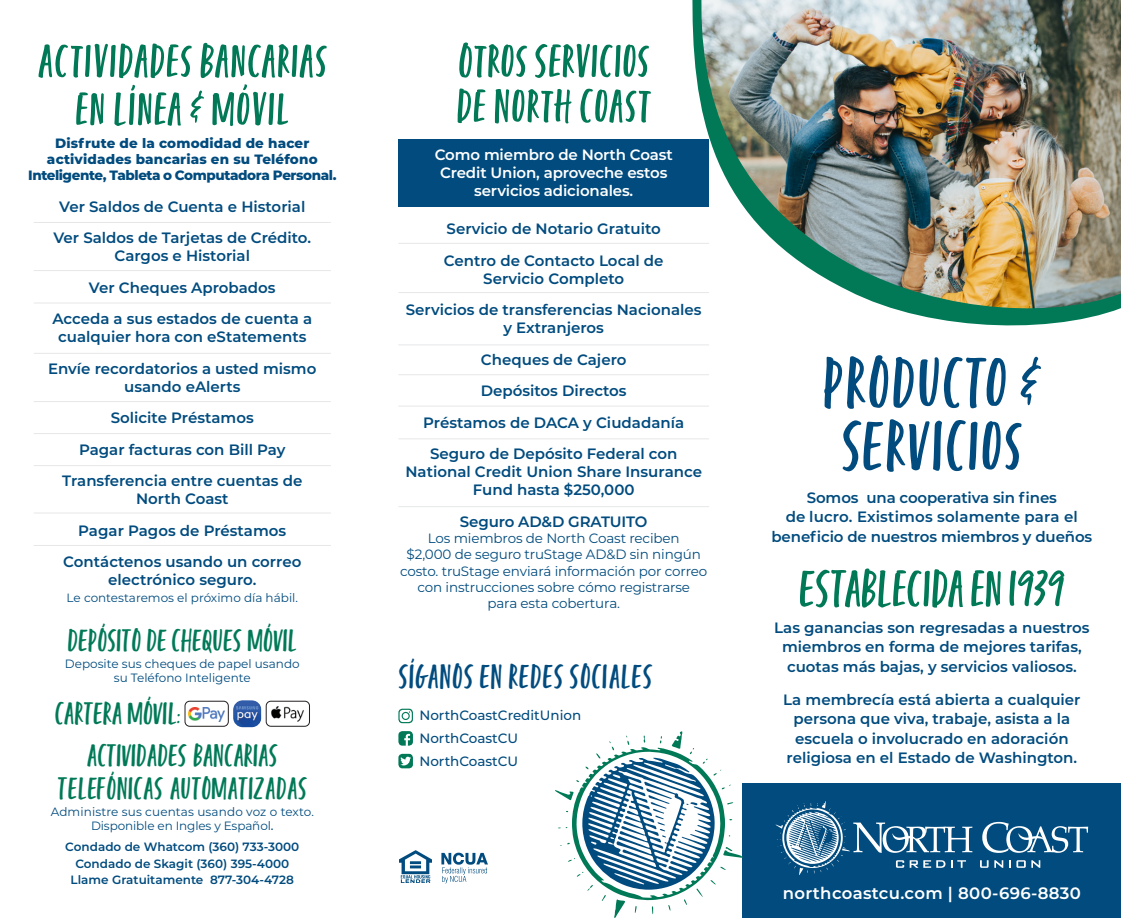
<style>
.page{position:relative;width:1121px;height:918px;background:#fff}
.page>*{position:absolute;margin:0;border:0;box-sizing:border-box;transform-origin:0 0}
.t1{font:81px/63px "Fave Condensed Two Pro";letter-spacing:.02em;color:#014b7e}
.t2{font:60px "Fave Condensed Two Pro";color:#017957}
.t3{font:54px/45px "Fave Condensed Two Pro";letter-spacing:.02em;color:#017957}
.t4{font:39px "Fave Condensed Two Pro";letter-spacing:.02em;color:#014b7e}
.t5{font:36px/33px "Fave Condensed Two Pro";color:#017957;text-align:center}
.t6{font:600 16.5px "Montserrat";letter-spacing:.02em;color:#fff}
.t7{font:600 15px/18px "Montserrat";color:#014b7e;text-align:center}
.t8{font:600 15px/18px "Montserrat";letter-spacing:-.01em;color:#fff;text-align:center}
.t9{font:13.5px/16.2px "Montserrat";letter-spacing:-.01em;color:#014b7e;text-align:center}
.t10{font:800 13.5px/16.2px "Montserrat";letter-spacing:.01em;color:#014b7e;text-align:center}
.t11{font:500 13.5px "Montserrat";color:#014b7e}
.t12{font:12px/14.4px "Montserrat";color:#014b7e;text-align:center}
.t13{font:600 12px/16.5px "Montserrat";color:#014b7e;text-align:center}
.s1{font-weight:500}
</style>
<div class="page">
<div style="left:398px;top:139px;width:311px;height:67px;background:#014b7e"></div>
<div style="left:742px;top:783px;width:378px;height:135px;background:#014b7e"></div>
<svg style="left:982px;top:822px;width:106px;height:31px"></svg>
<svg style="left:980px;top:860px;width:8px;height:8px"></svg>
<svg style="left:994px;top:860px;width:9px;height:8px"></svg>
<svg style="left:1016px;top:860px;width:9px;height:8px"></svg>
<svg style="left:1031px;top:860px;width:9px;height:8px"></svg>
<svg style="left:775px;top:801px;width:197px;height:74px"></svg>
<svg style="left:555px;top:731px;width:188px;height:187px"></svg>
<img style="left:399px;top:850px;width:32px;height:33px">
<img style="left:441px;top:852px;width:46px;height:13px">
<svg style="left:442px;top:867px;width:45px;height:16px"></svg>
<img style="left:690px;top:0;width:430px;height:326px">
<div style="left:398px;top:754px;width:15px;height:14px;background:#017957;border-radius:4px"></div>
<svg style="left:400px;top:757px;width:11px;height:8px"></svg>
<svg style="left:398px;top:709px;width:15px;height:14px"></svg>
<div style="left:398px;top:731px;width:15px;height:15px;background:#017957;border-radius:4px"></div>
<svg style="left:404px;top:734px;width:6px;height:12px"></svg>
<hr style="left:398px;top:243px;width:311px;height:1px;background:#e6e7e9">
<hr style="left:398px;top:292px;width:311px;height:1px;background:#e6e7e9">
<hr style="left:398px;top:345px;width:311px;height:1px;background:#e6e7e9">
<hr style="left:398px;top:374px;width:311px;height:1px;background:#e6e7e9">
<hr style="left:398px;top:406px;width:311px;height:1px;background:#e6e7e9">
<hr style="left:398px;top:438px;width:311px;height:1px;background:#e6e7e9">
<hr style="left:398px;top:506px;width:311px;height:1px;background:#e6e7e9">
<img style="left:266px;top:701px;width:42px;height:24px">
<div style="left:266px;top:701px;width:44px;height:26px;border:1px solid #231f20;border-radius:5px"></div>
<div style="left:185px;top:701px;width:44px;height:26px;border:1px solid #231f20;border-radius:5px"></div>
<img style="left:203px;top:707px;width:22px;height:14px">
<img style="left:189px;top:707px;width:14px;height:14px">
<img style="left:233px;top:700px;width:28px;height:27px">
<hr style="left:34px;top:222px;width:297px;height:1px;background:#e6e7e9">
<hr style="left:34px;top:270px;width:297px;height:1px;background:#e6e7e9">
<hr style="left:34px;top:303px;width:297px;height:1px;background:#e6e7e9">
<hr style="left:34px;top:353px;width:297px;height:1px;background:#e6e7e9">
<hr style="left:34px;top:401px;width:297px;height:1px;background:#e6e7e9">
<hr style="left:34px;top:433px;width:297px;height:1px;background:#e6e7e9">
<hr style="left:34px;top:465px;width:297px;height:1px;background:#e6e7e9">
<hr style="left:34px;top:513px;width:297px;height:1px;background:#e6e7e9">
<hr style="left:34px;top:545px;width:297px;height:1px;background:#e6e7e9">
<p class="t3" style="left:38px;top:37px;width:291px;line-height:48px;text-align:center">ACTIVIDADES BANCARIAS<br>EN LÍNEA &amp; MÓVIL</p>
<p class="t10" style="left:28px;top:134px;width:310px">Disfrute de la comodidad de hacer actividades bancarias en su Teléfono<br>Inteligente, Tableta o Computadora Personal.</p>
<p class="t7" style="left:59px;top:197px;width:247px">Ver Saldos de Cuenta e Historial</p>
<p class="t7" style="left:53px;top:228px;width:259px">Ver Saldos de Tarjetas de Crédito.<br>Cargos e Historial</p>
<p class="t7" style="left:89px;top:278px;width:188px">Ver Cheques Aprobados</p>
<p class="t7" style="left:52px;top:309px;width:261px">Acceda a sus estados de cuenta a cualquier hora con eStatements</p>
<p class="t7" style="left:48px;top:359px;width:270px">Envíe recordatorios a usted mismo usando eAlerts</p>
<p class="t7" style="left:111px;top:408px;width:144px">Solicite Préstamos</p>
<p class="t7" style="left:79px;top:440px;width:208px">Pagar facturas con Bill Pay</p>
<p class="t7" style="left:62px;top:471px;width:242px">Transferencia entre cuentas de<br>North Coast</p>
<p class="t7" style="left:78px;top:521px;width:209px">Pagar Pagos de Préstamos</p>
<p class="t7" style="left:63px;top:552px;width:240px">Contáctenos usando un correo electrónico seguro.</p>
<p class="t12" style="left:67px;top:590px;width:233px">Le contestaremos el próximo día hábil.</p>
<p class="t5" style="left:68px;top:624px;width:231px">DEPÓSITO DE CHEQUES MÓVIL</p>
<p class="t12" style="left:65px;top:656px;width:236px">Deposite sus cheques de papel usando su Teléfono Inteligente</p>
<p class="t5" style="left:55px;top:697px;width:127px">CARTERA MÓVIL:</p>
<p class="t5" style="left:58px;top:739px;width:251px">ACTIVIDADES BANCARIAS<br>TELEFÓNICAS AUTOMATIZADAS</p>
<p class="t12" style="left:51px;top:804px;width:265px">Administre sus cuentas usando voz o texto.</p>
<p class="t12" style="left:91px;top:818px;width:184px">Disponible en Ingles y Español<span class="s1">.</span></p>
<p class="t13" style="left:65px;top:838px;width:236px">Condado de Whatcom (360) 733-3000</p>
<p class="t13" style="left:71px;top:855px;width:225px">Condado de Skagit (360) 395-4000<br>Llame Gratuitamente 877-304-4728</p>
<p class="t3" style="left:456px;top:38px;width:196px">OTROS SERVICIOS<br>DE NORTH COAST</p>
<p class="t8" style="left:435px;top:145px;width:239px">Como miembro de North Coast<br>Credit Union, aproveche estos servicios adicionales.</p>
<p class="t7" style="left:446px;top:219px;width:216px">Servicio de Notario Gratuito</p>
<p class="t7" style="left:444px;top:251px;width:221px">Centro de Contacto Local de<br>Servicio Completo</p>
<p class="t7" style="left:406px;top:300px;width:297px">Servicios de transferencias Nacionales y Extranjeros</p>
<p class="t7" style="left:481px;top:350px;width:147px">Cheques de Cajero</p>
<p class="t7" style="left:481px;top:381px;width:147px">Depósitos Directos</p>
<p class="t7" style="left:423px;top:413px;width:262px">Préstamos de DACA y Ciudadanía</p>
<p class="t7" style="left:405px;top:444px;width:298px">Seguro de Depósito Federal con<br>National Credit Union Share Insurance<br>Fund hasta $250,000</p>
<p class="t7" style="left:460px;top:512px;width:189px">Seguro AD&amp;D GRATUITO</p>
<p class="t9" style="left:400px;top:530px;width:309px">Los miembros de North Coast reciben<br>$2,000 de seguro truStage AD&amp;D sin ningún costo. truStage enviará información por correo con instrucciones sobre cómo registrarse<br>para esta cobertura.</p>
<p class="t4" style="left:398px;top:658px;width:256px">SÍGANOS EN REDES SOCIALES</p>
<p class="t11" style="left:419px;top:706px;width:163px">NorthCoastCreditUnion</p>
<p class="t11" style="left:419px;top:729px;width:100px">NorthCoastCU</p>
<p class="t11" style="left:419px;top:752px;width:100px">NorthCoastCU</p>
<p class="t1" style="left:822px;top:351px;width:220px">PRODUCT0 &amp;<br>SERVICIOS</p>
<p class="t7" style="left:771px;top:487px;width:322px;line-height:19.5px">Somos una cooperativa sin fines<br>de lucro. Existimos solamente para el beneficio de nuestros miembros y dueños</p>
<p class="t2" style="left:798px;top:560px;width:268px">ESTABLECIDA EN 1939</p>
<p class="t7" style="left:774px;top:617px;width:317px;line-height:19.5px">Las ganancias son regresadas a nuestros miembros en forma de mejores tarifas, cuotas más bajas, y servicios valiosos.</p>
<p class="t7" style="left:783px;top:689px;width:299px;line-height:19.5px">La membrecía está abierta a cualquier persona que viva, trabaje, asista a la escuela o involucrado en adoración religiosa en el Estado de Washington.</p>
<p class="t6" style="left:782px;top:882px;width:300px">northcoastcu.com | 800-696-8830</p>
</div>
